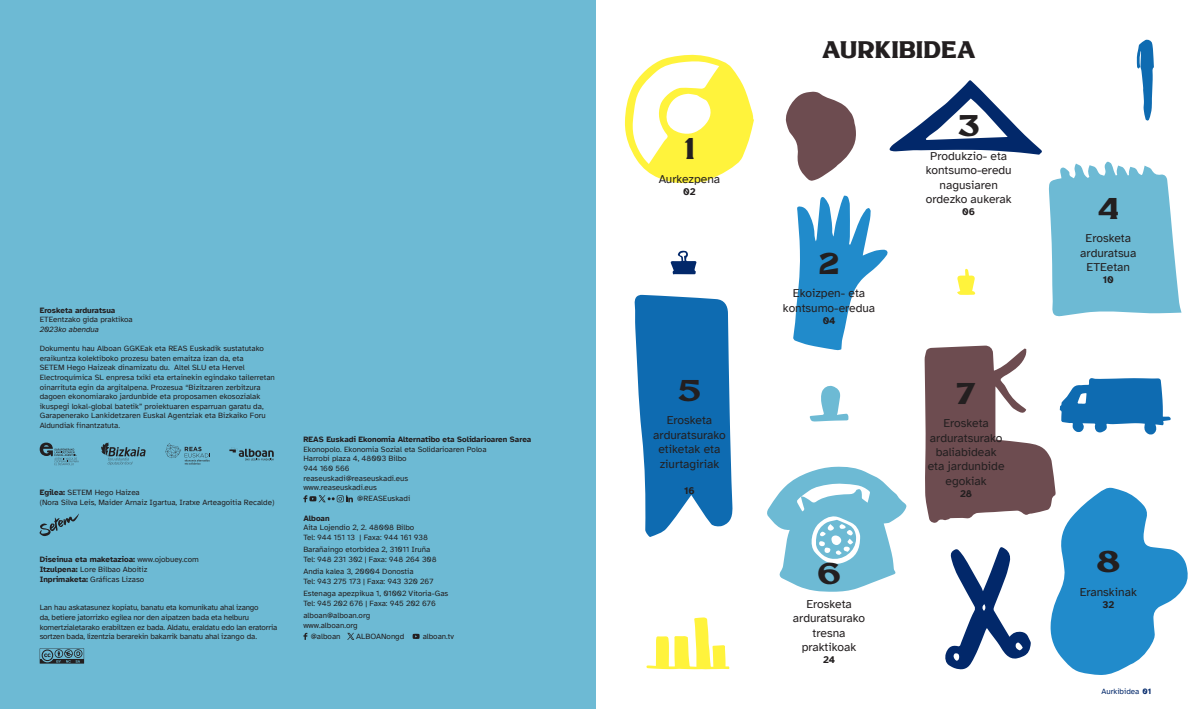
<style>
.page{position:relative;width:1191px;height:709px;background:#fff}
.page>*{position:absolute;margin:0;border:0;box-sizing:border-box;transform-origin:0 0}
.t1{font:30px "Millik";color:#231f20}
.t2{font:24px "Millik";color:#231f20}
.t3{font:12px/14.4px "Atkinson Hyperlegible";color:#231f20;text-align:center}
.t4{font:700 10px "Atkinson Hyperlegible";color:#231f20}
.t5{font:8px/9.6px "Atkinson Hyperlegible";color:#231f20}
.t6{font:8px/9.6px "Atkinson Hyperlegible";letter-spacing:-.02em;color:#231f20}
.t7{font:700 8px "Atkinson Hyperlegible";color:#231f20}
.t8{font:italic 8px "Atkinson Hyperlegible";color:#231f20}
.t9{font:8px "Atkinson Hyperlegible";color:#02286a}
.s1{font-weight:700}
.s2{font-weight:400}
</style>
<div class="page">
<div style="left:0;top:0;width:595px;height:709px;background:#6dbad4"></div>
<svg style="left:793px;top:195px;width:95px;height:156px"></svg>
<svg style="left:785px;top:92px;width:71px;height:89px"></svg>
<svg style="left:625px;top:54px;width:129px;height:129px"></svg>
<svg style="left:670px;top:251px;width:26px;height:24px"></svg>
<svg style="left:1049px;top:161px;width:132px;height:156px;background:#84c5da"></svg>
<svg style="left:1136px;top:39px;width:17px;height:82px"></svg>
<svg style="left:809px;top:385px;width:39px;height:36px"></svg>
<svg style="left:634px;top:294px;width:98px;height:243px"></svg>
<svg style="left:957px;top:269px;width:18px;height:26px"></svg>
<svg style="left:767px;top:466px;width:140px;height:125px"></svg>
<svg style="left:924px;top:345px;width:264px;height:330px"></svg>
<svg style="left:646px;top:617px;width:83px;height:52px"></svg>
<svg style="left:889px;top:80px;width:153px;height:75px"></svg>
<svg style="left:165px;top:443px;width:45px;height:21px"></svg>
<svg style="left:40px;top:442px;width:39px;height:23px"></svg>
<svg style="left:39px;top:513px;width:40px;height:23px"></svg>
<svg style="left:101px;top:442px;width:45px;height:23px"></svg>
<svg style="left:40px;top:648px;width:44px;height:15px"></svg>
<svg style="left:229px;top:447px;width:45px;height:13px"></svg>
<svg style="left:303px;top:633px;width:4px;height:7px"></svg>
<svg style="left:303px;top:495px;width:50px;height:7px"></svg>
<svg style="left:347px;top:633px;width:7px;height:7px"></svg>
<svg style="left:412px;top:633px;width:7px;height:6px"></svg>
<p class="t7" style="left:40px;top:305px;width:77px">Erosketa arduratsua</p>
<p class="t5" style="left:40px;top:315px;width:95px">ETEentzako gida praktikoa</p>
<p class="t8" style="left:40px;top:325px;width:61px">2023ko abendua</p>
<p class="t5" style="left:40px;top:344px;width:237px">Dokumentu hau Alboan GGKEak eta REAS Euskadik sustatutako eraikuntza kolektiboko prozesu baten emaitza izan da, eta<br>SETEM Hego Haizeak dinamizatu du. Altel SLU eta Hervel Electroquímica SL enpresa txiki eta ertainekin egindako tailerretan oinarrituta egin da argitalpena. Prozesua “Bizitzaren zerbitzura dagoen ekonomiarako jardunbide eta proposamen ekosozialak ikuspegi lokal-global batetik” proiektuaren esparruan garatu da, Garapenerako Lankidetzaren Euskal Agentziak eta Bizkaiko Foru Aldundiak finantzatuta.</p>
<p class="t5" style="left:40px;top:488px;width:102px"><span class="s1">Egilea:</span> SETEM Hego Haizea</p>
<p class="t5" style="left:40px;top:497px;width:236px">(Nora Silva Leis, Maider Arnaiz Igartua, Iratxe Arteagoitia Recalde)</p>
<p class="t7" style="left:40px;top:555px;width:161px">Diseinua eta maketazioa: <span class="s2">www.ojobuey.com</span></p>
<p class="t5" style="left:40px;top:564px;width:109px"><span class="s1">Itzulpena:</span> Lore Bilbao Aboitiz</p>
<p class="t5" style="left:40px;top:574px;width:106px"><span class="s1">Inprimaketa:</span> Gráficas Lizaso</p>
<p class="t6" style="left:40px;top:603px;width:239px">Lan hau askatasunez kopiatu, banatu eta komunikatu ahal izango<br>da, betiere jatorrizko egilea nor den aipatzen bada eta helburu komertzialetarako erabiltzen ez bada. Aldatu, eraldatu edo lan eratorria sortzen bada, lizentzia berarekin bakarrik banatu ahal izango da.</p>
<p class="t7" style="left:303px;top:435px;width:229px">REAS Euskadi Ekonomia Alternatibo eta Solidarioaren Sarea</p>
<p class="t5" style="left:303px;top:444px;width:185px">Ekonopolo. Ekonomia Sozial eta Solidarioaren Poloa</p>
<p class="t5" style="left:303px;top:454px;width:105px">Harrobi plaza 4, 48003 Bilbo</p>
<p class="t5" style="left:303px;top:463px;width:48px">944 160 566</p>
<p class="t5" style="left:303px;top:473px;width:106px">reaseuskadi@reaseuskadi.eus</p>
<p class="t5" style="left:303px;top:483px;width:75px">www.reaseuskadi.eus</p>
<p class="t5" style="left:357px;top:494px;width:54px">@REASEuskadi</p>
<p class="t7" style="left:303px;top:513px;width:28px">Alboan</p>
<p class="t5" style="left:303px;top:523px;width:112px">Aita Lojendio 2, 2. 48008 Bilbo</p>
<p class="t5" style="left:303px;top:532px;width:126px">Tel: 944 151 13 | Faxa: 944 161 938</p>
<p class="t5" style="left:303px;top:545px;width:128px">Barañaingo etorbidea 2, 31011 Iruña</p>
<p class="t5" style="left:303px;top:554px;width:135px">Tel: 948 231 302 | Faxa: 948 264 308</p>
<p class="t5" style="left:303px;top:567px;width:112px">Andia kalea 3, 20004 Donostia</p>
<p class="t5" style="left:303px;top:576px;width:132px">Tel: 943 275 173 | Faxa: 943 320 267</p>
<p class="t5" style="left:303px;top:589px;width:146px">Estenaga apezpikua 1, 01002 Vitoria-Gas</p>
<p class="t5" style="left:303px;top:598px;width:134px">Tel: 945 202 676 | Faxa: 945 202 676</p>
<p class="t5" style="left:303px;top:611px;width:68px">alboan@alboan.org</p>
<p class="t5" style="left:303px;top:620px;width:56px">www.alboan.org</p>
<p class="t5" style="left:311px;top:632px;width:31px">@alboan</p>
<p class="t5" style="left:356px;top:632px;width:49px">ALBOANongd</p>
<p class="t5" style="left:423px;top:632px;width:33px">alboan.tv</p>
<p class="t1" style="left:684px;top:132px;width:12px">1</p>
<p class="t3" style="left:658px;top:172px;width:63px">Aurkezpena</p>
<p class="t4" style="left:683px;top:185px;width:14px">02</p>
<p class="t1" style="left:678px;top:373px;width:25px">5</p>
<p class="t3" style="left:653px;top:413px;width:74px">Erosketa arduratsurako etiketak eta ziurtagiriak</p>
<p class="t4" style="left:684px;top:485px;width:12px">16</p>
<p class="t2" style="left:821px;top:36px;width:156px">AURKIBIDEA</p>
<p class="t1" style="left:957px;top:109px;width:23px">3</p>
<p class="t1" style="left:819px;top:246px;width:22px">2</p>
<p class="t3" style="left:783px;top:286px;width:94px">Ekoizpen- eta kontsumo-eredua</p>
<p class="t4" style="left:822px;top:314px;width:14px">04</p>
<p class="t1" style="left:817px;top:557px;width:25px">6</p>
<p class="t3" style="left:793px;top:597px;width:74px">Erosketa arduratsurako tresna praktikoak</p>
<p class="t4" style="left:823px;top:654px;width:14px">24</p>
<p class="t3" style="left:925px;top:149px;width:87px">Produkzio- eta kontsumo-eredu nagusiaren ordezko aukerak</p>
<p class="t4" style="left:962px;top:206px;width:14px">06</p>
<p class="t1" style="left:956px;top:376px;width:22px">7</p>
<p class="t3" style="left:928px;top:416px;width:78px">Erosketa arduratsurako baliabideak eta jardunbide egokiak</p>
<p class="t4" style="left:960px;top:487px;width:14px">28</p>
<p class="t1" style="left:1097px;top:191px;width:23px">4</p>
<p class="t3" style="left:1080px;top:231px;width:58px">Erosketa arduratsua<br>ETEetan</p>
<p class="t4" style="left:1102px;top:274px;width:12px">10</p>
<p class="t1" style="left:1096px;top:544px;width:25px">8</p>
<p class="t3" style="left:1079px;top:584px;width:59px">Eranskinak</p>
<p class="t4" style="left:1102px;top:598px;width:13px">32</p>
<p class="t9" style="left:1101px;top:686px;width:51px">Aurkibidea <span class="s1">01</span></p>
</div>
